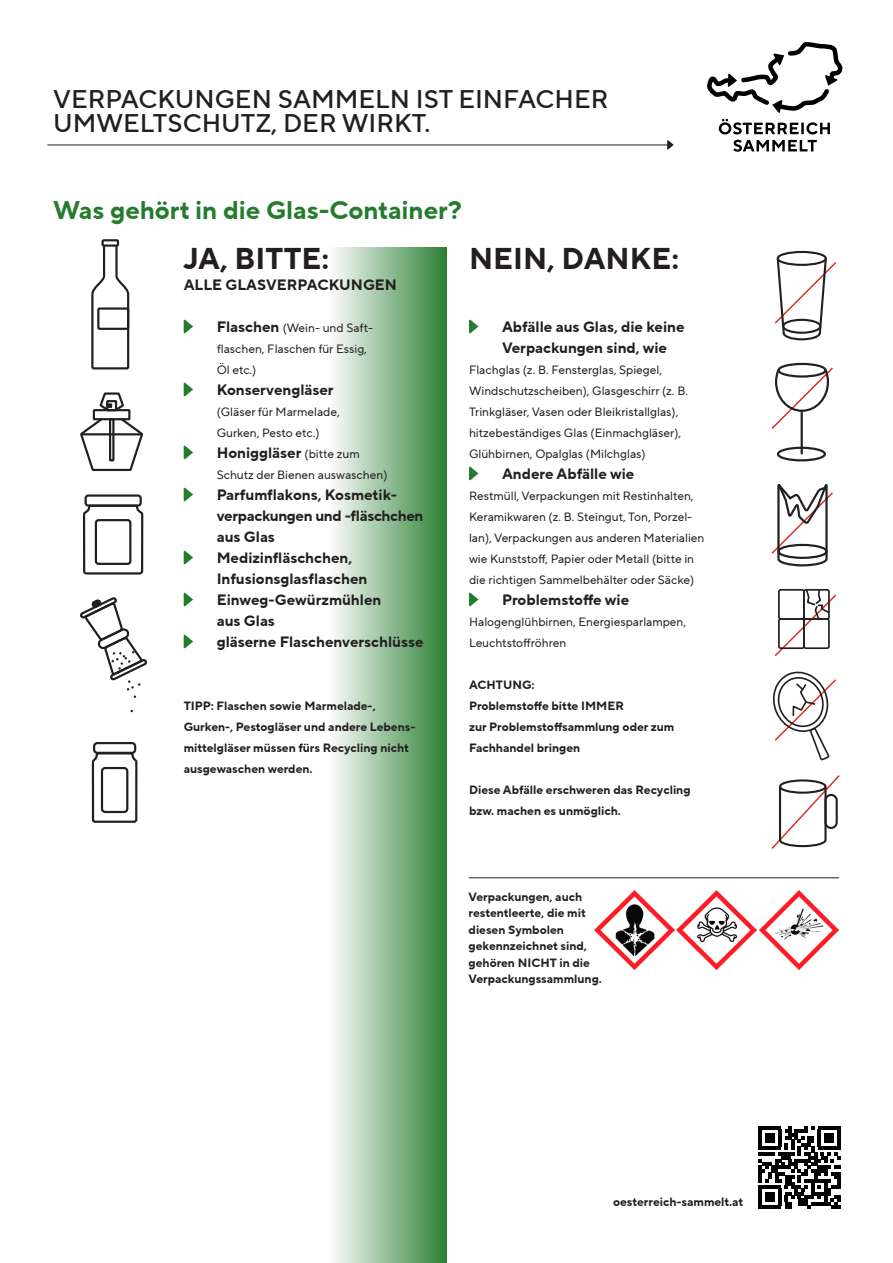
<style>
.page{position:relative;width:893px;height:1263px;background:#fff}
.page>*{position:absolute;margin:0;border:0;box-sizing:border-box;transform-origin:0 0}
.t1{font:700 30px "TT Norms Pro";color:#231f20}
.t2{font:500 25.5px/24px "TT Norms Pro";color:#231f20}
.t3{font:700 25.5px "TT Norms Pro";color:#257c2e}
.t4{font:700 15px/21px "TT Norms Pro";color:#231f20}
.t5{font:700 15px/21px "TT Norms Pro";letter-spacing:-.02em;color:#231f20}
.t6{font:12px/21px "TT Norms Pro";color:#231f20}
.t7{font:700 12px/21px "TT Norms Pro";color:#231f20}
.s1{font-weight:700;font-size:15px}
.s2{font-weight:400;font-size:12px}
</style>
<div class="page">
<svg style="left:334px;top:247px;width:112px;height:1016px"></svg>
<svg style="left:758px;top:1126px;width:82px;height:82px"></svg>
<hr style="left:758px;top:1205px;width:23px;height:3px;background:#000">
<div style="left:765px;top:1192px;width:10px;height:10px;background:#000"></div>
<img style="left:759px;top:890px;width:80px;height:80px">
<img style="left:677px;top:890px;width:79px;height:80px">
<img style="left:594px;top:890px;width:80px;height:80px">
<hr style="left:469px;top:877px;width:370px;height:1px;background:#231f20">
<svg style="left:184px;top:320px;width:9px;height:13px"></svg>
<svg style="left:184px;top:383px;width:9px;height:13px"></svg>
<svg style="left:184px;top:446px;width:9px;height:13px"></svg>
<svg style="left:184px;top:488px;width:9px;height:13px"></svg>
<svg style="left:184px;top:551px;width:9px;height:13px"></svg>
<svg style="left:184px;top:593px;width:9px;height:13px"></svg>
<svg style="left:184px;top:635px;width:9px;height:13px"></svg>
<svg style="left:469px;top:320px;width:9px;height:13px"></svg>
<svg style="left:469px;top:467px;width:9px;height:13px"></svg>
<svg style="left:469px;top:593px;width:9px;height:13px"></svg>
<svg style="left:733px;top:140px;width:84px;height:12px"></svg>
<svg style="left:707px;top:42px;width:136px;height:92px"></svg>
<svg style="left:91px;top:243px;width:39px;height:127px"></svg>
<div style="left:97px;top:307px;width:32px;height:23px;border:2px solid #231f20"></div>
<div style="left:101px;top:239px;width:18px;height:8px;border:2px solid #231f20"></div>
<svg style="left:80px;top:392px;width:64px;height:79px"></svg>
<div style="left:85px;top:494px;width:57px;height:13px;border:2px solid #231f20;border-radius:3px"></div>
<svg style="left:82px;top:503px;width:62px;height:248px"></svg>
<svg style="left:80px;top:595px;width:68px;height:103px"></svg>
<div style="left:777px;top:251px;width:50px;height:15px;border:2px solid #231f20;border-radius:50%"></div>
<svg style="left:774px;top:256px;width:62px;height:85px"></svg>
<div style="left:777px;top:447px;width:49px;height:14px;border:2px solid #231f20;border-radius:50%"></div>
<div style="left:777px;top:363px;width:49px;height:15px;border:2px solid #231f20;border-radius:50%"></div>
<hr style="left:801px;top:411px;width:2px;height:42px;background:#231f20">
<svg style="left:771px;top:366px;width:62px;height:65px"></svg>
<svg style="left:771px;top:484px;width:62px;height:83px"></svg>
<svg style="left:772px;top:671px;width:64px;height:90px"></svg>
<svg style="left:774px;top:589px;width:62px;height:67px"></svg>
<svg style="left:771px;top:775px;width:69px;height:74px"></svg>
<div style="left:779px;top:779px;width:47px;height:15px;border:2px solid #231f20;border-radius:50%"></div>
<hr style="left:779px;top:786px;width:2px;height:54px;background:#231f20">
<hr style="left:824px;top:786px;width:2px;height:54px;background:#231f20">
<div style="left:93px;top:742px;width:43px;height:12px;border:2px solid #231f20;border-radius:3px"></div>
<svg style="left:91px;top:751px;width:47px;height:72px"></svg>
<hr style="left:48px;top:145px;width:622px;height:1px;background:#231f20">
<svg style="left:667px;top:140px;width:7px;height:10px"></svg>
<h2 class="t2" style="left:53px;top:87px;width:557px">VERPACKUNGEN SAMMELN IST EINFACHER<br>UMWELTSCHUTZ, DER WIRKT.</h2>
<p class="t3" style="left:53px;top:191px;width:410px">Was gehört in die Glas-Container?</p>
<p class="t1" style="left:184px;top:236px;width:147px">JA, BITTE:</p>
<p class="t4" style="left:184px;top:274px;width:215px">ALLE GLASVERPACKUNGEN</p>
<p class="t6" style="left:217px;top:317px;width:158px"><span class="s1">Flaschen</span> (Wein- und Saft&shy;flaschen, Flaschen für Essig,<br>Öl etc.)</p>
<p class="t4" style="left:217px;top:379px;width:118px">Konservengläser</p>
<p class="t6" style="left:217px;top:401px;width:125px">(Gläser für Marmelade,<br>Gurken, Pesto etc.)</p>
<p class="t4" style="left:217px;top:442px;width:144px">Honiggläser <span class="s2">(bitte zum</span></p>
<p class="t6" style="left:217px;top:464px;width:172px">Schutz der Bienen auswaschen)</p>
<p class="t4" style="left:217px;top:484px;width:182px">Parfumflakons, Kosmetik-</p>
<p class="t5" style="left:217px;top:505px;width:208px">verpackungen und -fläschchen aus Glas</p>
<p class="t4" style="left:217px;top:547px;width:152px">Medizinfläschchen,<br>Infusionsglasflaschen</p>
<p class="t4" style="left:217px;top:589px;width:166px">Einweg-Gewürzmühlen aus Glas</p>
<p class="t4" style="left:217px;top:631px;width:208px">gläserne Flaschenverschlüsse</p>
<p class="t7" style="left:184px;top:695px;width:233px">TIPP: Flaschen sowie Marmelade-, Gurken-, Pestogläser und andere Lebens&shy;mittelgläser müssen fürs Recycling nicht ausgewaschen werden.</p>
<p class="t1" style="left:469px;top:236px;width:212px">NEIN, DANKE:</p>
<p class="t4" style="left:502px;top:316px;width:184px">Abfälle aus Glas, die keine</p>
<p class="t4" style="left:502px;top:337px;width:166px">Verpackungen sind, wie</p>
<p class="t6" style="left:469px;top:359px;width:221px">Flachglas (z. B. Fensterglas, Spiegel, Windschutzscheiben), Glasgeschirr (z. B.<br>Trinkgläser, Vasen oder Bleikristallglas), hitzebeständiges Glas (Einmachgläser), Glühbirnen, Opalglas (Milchglas)</p>
<p class="t4" style="left:502px;top:463px;width:134px">Andere Abfälle wie</p>
<p class="t6" style="left:469px;top:485px;width:237px">Restmüll, Verpackungen mit Restinhalten, Keramikwaren (z. B. Steingut, Ton, Porzel&shy;lan), Verpackungen aus anderen Materialien wie Kunststoff, Papier oder Metall (bitte in die richtigen Sammelbehälter oder Säcke)</p>
<p class="t4" style="left:502px;top:589px;width:129px">Problemstoffe wie</p>
<p class="t6" style="left:469px;top:611px;width:219px">Halogenglühbirnen, Energiesparlampen,<br>Leuchtstoffröhren</p>
<p class="t7" style="left:469px;top:674px;width:67px">ACHTUNG:</p>
<p class="t7" style="left:469px;top:695px;width:207px">Problemstoffe bitte IMMER<br>zur Problemstoffsammlung oder zum<br>Fachhandel bringen</p>
<p class="t7" style="left:469px;top:779px;width:223px">Diese Abfälle erschweren das Recycling bzw. machen es unmöglich.</p>
<p class="t7" style="left:469px;top:888px;width:135px;line-height:16.5px">Verpackungen, auch restentleerte, die mit diesen Symbolen gekennzeichnet sind, gehören NICHT in die<br>Verpackungssammlung.</p>
<p class="t7" style="left:613px;top:1191px;width:132px">oesterreich-sammelt.at</p>
</div>
